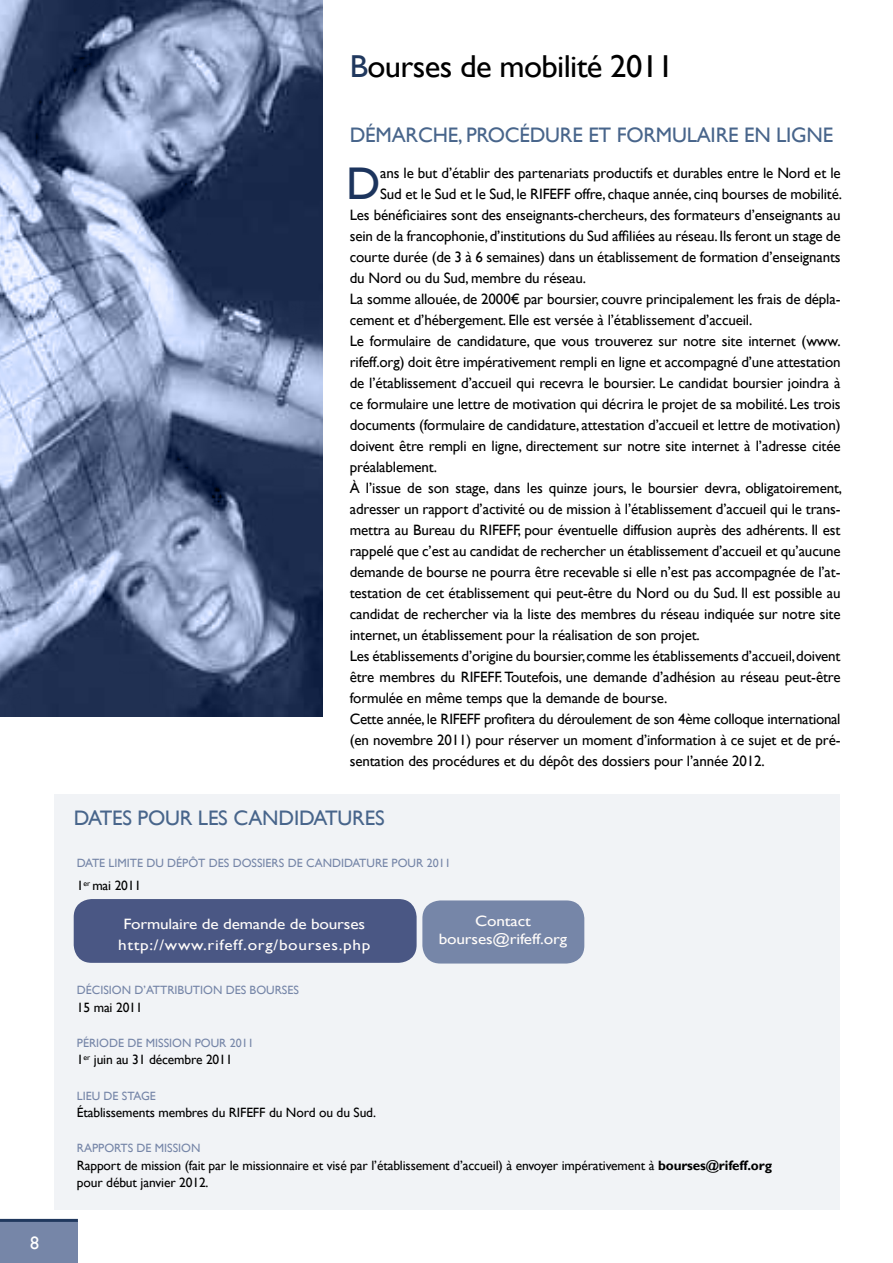
<style>
.page{position:relative;width:893px;height:1263px;background:#fff}
.page>*{position:absolute;margin:0;border:0;box-sizing:border-box;transform-origin:0 0}
.t1{font:45.75px "Gill Sans";color:#1c345d}
.t2{font:31.65px "Gill Sans";letter-spacing:-.02em;color:#000}
.t3{font:21px "Gill Sans";letter-spacing:-.01em;color:#48658b}
.t4{font:18px "Gill Sans";color:#fff}
.t5{font:15px "Gill Sans";letter-spacing:-.01em;color:#000}
.t6{font:15px/21px "Gill Sans";letter-spacing:-.01em;color:#fffcfa;text-align:center;scale:1.15 1}
.t7{font:13.5px/17.5px "Gill Sans";letter-spacing:-.01em;color:#000}
.t8{font:12px "Gill Sans";color:#7686a8}
.s1{color:#20385e}
.s2{font-weight:700}
</style>
<div class="page">
<div style="left:0;top:1222px;width:78px;height:41px;background:#7686a8"></div>
<hr style="left:0;top:1219px;width:78px;height:3px;background:#20385e">
<hr style="left:892px;top:0;width:1px;height:1263px;background:#7686a8">
<div style="left:54px;top:794px;width:786px;height:415px;background:#f1f3f6"></div>
<div style="left:74px;top:899px;width:343px;height:64px;background:#4a5784;border-radius:18px"></div>
<div style="left:422px;top:900px;width:162px;height:63px;background:#7686a8;border-radius:18px"></div>
<img style="left:0;top:0;width:323px;height:716px">
<p class="t4" style="left:30px;top:1232px;width:10px">8</p>
<h2 class="t2" style="left:350px;top:48px;width:325px"><span class="s1">B</span>ourses de mobilité 2011</h2>
<h3 class="t3" style="left:350px;top:122px;width:57px">Démarc</h3>
<h3 class="t3" style="left:433px;top:122px;width:111px">he, procédure</h3>
<h3 class="t3" style="left:588px;top:122px;width:96px">et formulaire</h3>
<h3 class="t3" style="left:744px;top:122px;width:45px">en ligne</h3>
<h1 class="t1" style="left:346px;top:157px;width:36px">D</h1>
<p class="t5" style="left:380px;top:164px;width:462px">ans le but d’établir des partenariats productifs et durables entre le Nord et le</p>
<p class="t5" style="left:380px;top:185px;width:463px">Sud et le Sud et le Sud, le RIFEFF offre, chaque année, cinq bourses de mobilité.</p>
<p class="t5" style="left:350px;top:206px;width:492px">Les bénéficiaires sont des enseignants-chercheurs, des formateurs d’enseignants au</p>
<p class="t5" style="left:350px;top:227px;width:492px">sein de la francophonie, d’institutions du Sud affiliées au réseau. Ils feront un stage de</p>
<p class="t5" style="left:350px;top:248px;width:492px">courte durée (de 3 à 6 semaines) dans un établissement de formation d’enseignants</p>
<p class="t5" style="left:350px;top:269px;width:238px">du Nord ou du Sud, membre du réseau.</p>
<p class="t5" style="left:350px;top:290px;width:492px">La somme allouée, de 2000€ par boursier, couvre principalement les frais de dépla-</p>
<p class="t5" style="left:350px;top:311px;width:404px">cement et d’hébergement. Elle est versée à l’établissement d’accueil.</p>
<p class="t5" style="left:350px;top:332px;width:492px">Le formulaire de candidature, que vous trouverez sur notre site internet (www.</p>
<p class="t5" style="left:350px;top:353px;width:492px">rifeff.org) doit être impérativement rempli en ligne et accompagné d’une attestation</p>
<p class="t5" style="left:350px;top:374px;width:492px">de l’établissement d’accueil qui recevra le boursier. Le candidat boursier joindra à</p>
<p class="t5" style="left:350px;top:395px;width:492px">ce formulaire une lettre de motivation qui décrira le projet de sa mobilité. Les trois</p>
<p class="t5" style="left:350px;top:416px;width:492px">documents (formulaire de candidature, attestation d’accueil et lettre de motivation)</p>
<p class="t5" style="left:350px;top:437px;width:492px">doivent être rempli en ligne, directement sur notre site internet à l’adresse citée</p>
<p class="t5" style="left:350px;top:458px;width:89px">préalablement.</p>
<p class="t5" style="left:350px;top:479px;width:494px">À l’issue de son stage, dans les quinze jours, le boursier devra, obligatoirement,</p>
<p class="t5" style="left:350px;top:500px;width:492px">adresser un rapport d’activité ou de mission à l’établissement d’accueil qui le trans-</p>
<p class="t5" style="left:350px;top:521px;width:492px">mettra au Bureau du RIFEFF, pour éventuelle diffusion auprès des adhérents. Il est</p>
<p class="t5" style="left:350px;top:542px;width:492px">rappelé que c’est au candidat de rechercher un établissement d’accueil et qu’aucune</p>
<p class="t5" style="left:350px;top:563px;width:492px">demande de bourse ne pourra être recevable si elle n’est pas accompagnée de l’at-</p>
<p class="t5" style="left:350px;top:584px;width:492px">testation de cet établissement qui peut-être du Nord ou du Sud. Il est possible au</p>
<p class="t5" style="left:350px;top:605px;width:492px">candidat de rechercher via la liste des membres du réseau indiquée sur notre site</p>
<p class="t5" style="left:350px;top:626px;width:352px">internet, un établissement pour la réalisation de son projet.</p>
<p class="t5" style="left:350px;top:647px;width:492px">Les établissements d’origine du boursier, comme les établissements d’accueil, doivent</p>
<p class="t5" style="left:350px;top:668px;width:492px">être membres du RIFEFF. Toutefois, une demande d’adhésion au réseau peut-être</p>
<p class="t5" style="left:350px;top:689px;width:319px">formulée en même temps que la demande de bourse.</p>
<p class="t5" style="left:350px;top:710px;width:492px">Cette année, le RIFEFF profitera du déroulement de son 4ème colloque international</p>
<p class="t5" style="left:350px;top:731px;width:492px">(en novembre 2011) pour réserver un moment d’information à ce sujet et de pré-</p>
<p class="t5" style="left:350px;top:752px;width:417px">sentation des procédures et du dépôt des dossiers pour l’année 2012.</p>
<h3 class="t3" style="left:74px;top:806px;width:19px">Dates</h3>
<h3 class="t3" style="left:138px;top:806px;width:110px">pour les candidatures</h3>
<p class="t8" style="left:77px;top:856px;width:13px">Date</p>
<p class="t8" style="left:109px;top:856px;width:108px">limite du dépôt des</p>
<p class="t8" style="left:233px;top:856px;width:26px">dossiers</p>
<p class="t8" style="left:288px;top:856px;width:27px">de candidature</p>
<p class="t8" style="left:392px;top:856px;width:61px">pour 2011</p>
<p class="t7" style="left:77px;top:877px;width:66px">1<sup>er</sup> mai 2011</p>
<p class="t6" style="left:118px;top:914px;width:221px">Formulaire de demande de bourses http://www.rifeff.org/bourses.php</p>
<p class="t6" style="left:439px;top:912px;width:113px;line-height:18px">Contact bourses@rifeff.org</p>
<p class="t8" style="left:77px;top:983px;width:21px">Décisi</p>
<p class="t8" style="left:112px;top:983px;width:42px">on d’attributi</p>
<p class="t8" style="left:203px;top:983px;width:30px">on des</p>
<p class="t8" style="left:250px;top:983px;width:24px">bourses</p>
<p class="t7" style="left:77px;top:999px;width:67px">15 mai 2011</p>
<p class="t8" style="left:77px;top:1036px;width:178px">Période de mission pour 2011</p>
<p class="t7" style="left:77px;top:1051px;width:157px">1<sup>er</sup> juin au 31 décembre 2011</p>
<p class="t8" style="left:77px;top:1088px;width:13px">Lieu</p>
<p class="t8" style="left:104px;top:1088px;width:26px">de stage</p>
<p class="t7" style="left:77px;top:1104px;width:301px">Établissements membres du RIFEFF du Nord ou du Sud.</p>
<p class="t8" style="left:77px;top:1141px;width:45px">Rapports</p>
<p class="t8" style="left:137px;top:1141px;width:62px">de mission</p>
<p class="t7" style="left:77px;top:1157px;width:697px">Rapport de mission (fait par le missionnaire et visé par l’établissement d’accueil) à envoyer impérativement à <span class="s2">bourses@rifeff.org </span>pour début janvier 2012.</p>
</div>
